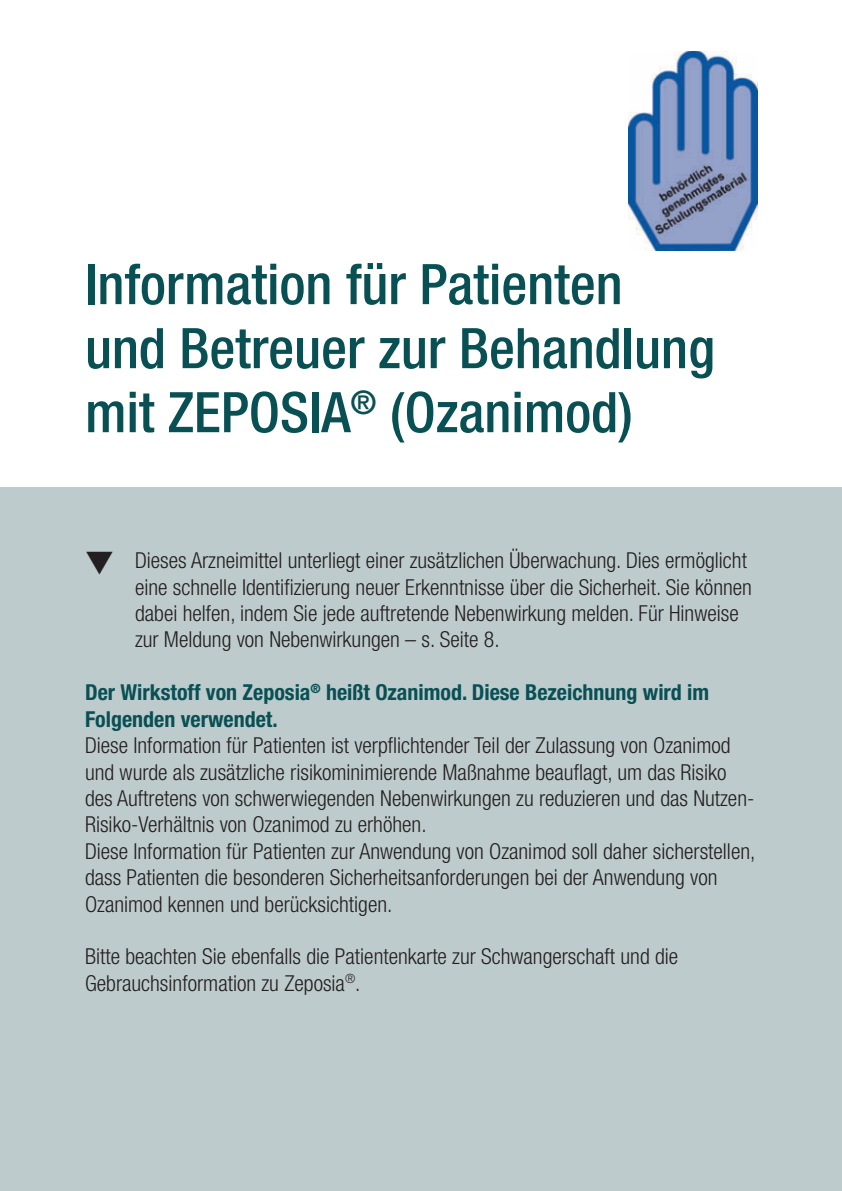
<style>
.page{position:relative;width:842px;height:1191px;background:#fff}
.page>*{position:absolute;margin:0;border:0;box-sizing:border-box;transform-origin:0 0}
.t1{font:500 condensed 56px/64px "Helvetica Neue LT Pro";color:#095054}
.t2{font:300 condensed 22px/26.4px "Helvetica Neue LT Pro";color:#231f20}
.t3{font:700 condensed 22px/26.4px "Helvetica Neue LT Pro";color:#095054}
</style>
<div class="page">
<div style="left:0;top:488px;width:842px;height:703px;background:#becbcd"></div>
<img style="left:629px;top:51px;width:128px;height:199px">
<h1 class="t1" style="left:85px;top:251px;width:631px">Information für Patienten und Betreuer zur Behandlung mit ZEPOSIA<sup>®</sup> (Ozanimod)</h1>
<p class="t2" style="left:135px;top:547px;width:618px;text-indent:-50px">▼ Dieses Arzneimittel unterliegt einer zusätzlichen Überwachung. Dies ermöglicht eine schnelle Identifizierung neuer Erkenntnisse über die Sicherheit. Sie können dabei helfen, indem Sie jede auftretende Nebenwirkung melden. Für Hinweise zur Meldung von Nebenwirkungen – s. Seite 8.</p>
<p class="t3" style="left:85px;top:679px;width:626px">Der Wirkstoff von Zeposia<sup>®</sup> heißt Ozanimod. Diese Bezeichnung wird im<br>Folgenden verwendet.</p>
<p class="t2" style="left:85px;top:732px;width:672px">Diese Information für Patienten ist verpflichtender Teil der Zulassung von Ozanimod und wurde als zusätzliche risikominimierende Maßnahme beauflagt, um das Risiko des Auftretens von schwerwiegenden Nebenwirkungen zu reduzieren und das Nutzen-Risiko-Verhältnis von Ozanimod zu erhöhen.<br>Diese Information für Patienten zur Anwendung von Ozanimod soll daher sicherstellen, dass Patienten die besonderen Sicherheitsanforderungen bei der Anwendung von Ozanimod kennen und berücksichtigen.</p>
<p class="t2" style="left:85px;top:943px;width:595px">Bitte beachten Sie ebenfalls die Patientenkarte zur Schwangerschaft und die<br>Gebrauchsinformation zu Zeposia<sup>®</sup>.</p>
</div>
